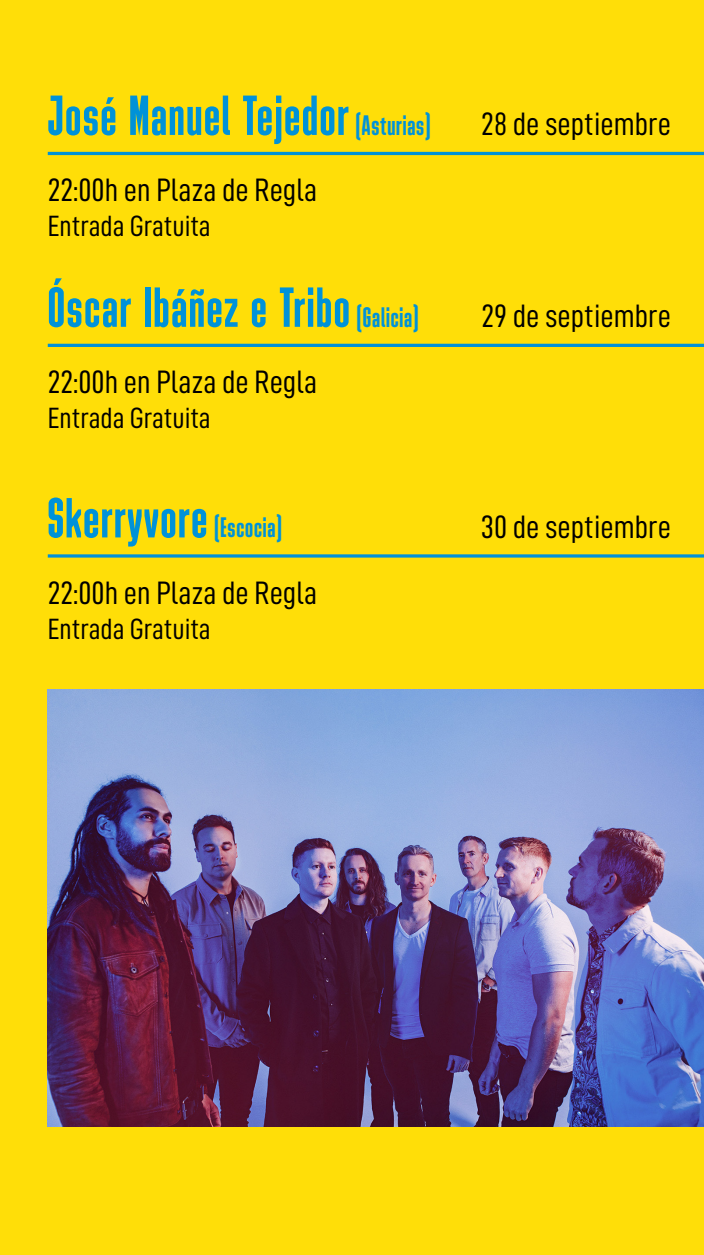
<style>
.page{position:relative;width:704px;height:1255px;background:#fff}
.page>*{position:absolute;margin:0;border:0;box-sizing:border-box;transform-origin:0 0}
.t1{font:56.25px "Bulevar";letter-spacing:.03em;color:#0092d8}
.t2{font:32.5px "D DIN Condensed";color:#000}
.t3{font:29.38px "D DIN Condensed";color:#000}
.s1{font-size:28.12px}
</style>
<div class="page">
<div style="left:0;top:0;width:703px;height:1255px;background:#ffde08"></div>
<hr style="left:48px;top:152px;width:655px;height:3px;background:#0092d8">
<hr style="left:48px;top:344px;width:655px;height:3px;background:#0092d8">
<svg style="left:48px;top:554px;width:655px;height:4px;background:#2fa0b1"></svg>
<img style="left:48px;top:689px;width:655px;height:437px">
<h1 class="t1" style="left:48px;top:84px;width:384px">José Manuel Tejedor <span class="s1">(Asturias)</span></h1>
<p class="t2" style="left:48px;top:172px;width:270px">22:00h en Plaza de Regla</p>
<p class="t3" style="left:48px;top:210px;width:164px">Entrada Gratuita</p>
<h1 class="t1" style="left:48px;top:276px;width:372px">Óscar Ibáñez e Tribo <span class="s1">(Galicia)</span></h1>
<p class="t2" style="left:48px;top:364px;width:270px">22:00h en Plaza de Regla</p>
<p class="t3" style="left:48px;top:402px;width:164px">Entrada Gratuita</p>
<h1 class="t1" style="left:48px;top:486px;width:235px">Skerryvore <span class="s1">(Escocia)</span></h1>
<p class="t2" style="left:48px;top:575px;width:270px">22:00h en Plaza de Regla</p>
<p class="t3" style="left:48px;top:613px;width:164px">Entrada Gratuita</p>
<p class="t2" style="left:481px;top:106px;width:191px">28 de septiembre</p>
<p class="t2" style="left:481px;top:298px;width:191px">29 de septiembre</p>
<p class="t2" style="left:480px;top:509px;width:192px">30 de septiembre</p>
</div>
